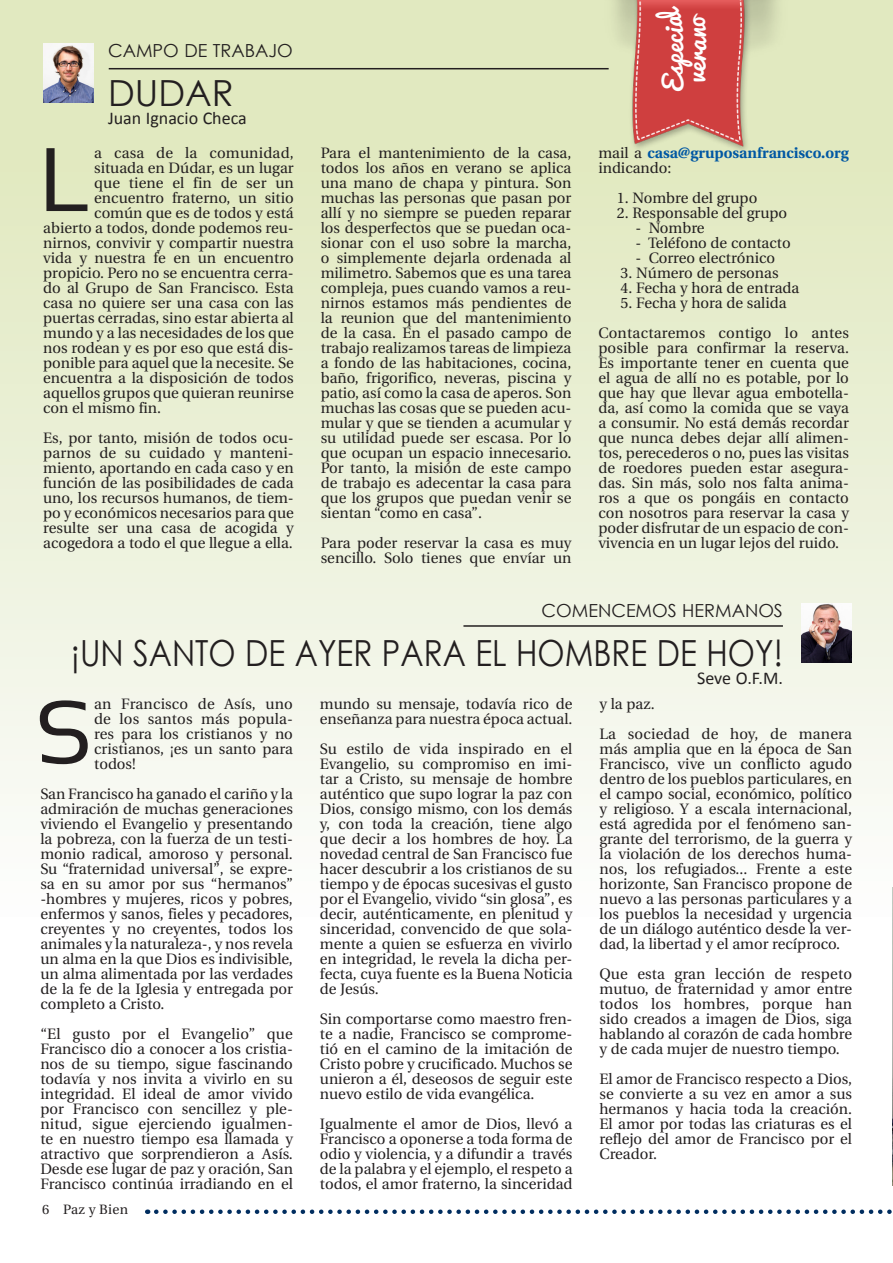
<style>
.page{position:relative;width:893px;height:1263px;background:#fff}
.page>*{position:absolute;margin:0;border:0;box-sizing:border-box;transform-origin:0 0}
.t1{font:90px "Sansation";color:#231f20}
.t2{font:36px "Century Gothic";color:#231f20;scale:.87 1}
.t3{font:36px "Century Gothic";color:#231f20}
.t4{font:25.2px "Pacifico";color:#fff}
.t5{font:18px "Century Gothic";color:#231f20}
.t6{font:18px "Calibri";color:#231f20}
.t7{font:15px/15px "Utopia";color:#231f20;text-align:justify}
.t8{font:700 15px/15px "Utopia";color:#0158a3}
.t9{font:13.5px "Utopia";letter-spacing:.025em;color:#231f20}
.s1{font-weight:400;color:#231f20}
</style>
<div class="page">
<div style="left:0;top:0;width:893px;height:1263px;background:linear-gradient(to bottom,#dee7bb,#fff)"></div>
<img style="left:597px;top:0;width:207px;height:204px">
<img style="left:44px;top:43px;width:50px;height:59px">
<hr style="left:109px;top:68px;width:500px;height:1px;background:#231f20">
<img style="left:892px;top:887px;width:1px;height:298px">
<hr style="left:463px;top:625px;width:320px;height:2px;background:#231f20">
<img style="left:801px;top:603px;width:51px;height:59px">
<div style="left:655px;top:5px;width:51px;height:86px;background:#cf3f3f"></div>
<p class="t5" style="left:108px;top:38px;width:186px">CAMPO DE TRABAJO</p>
<h2 class="t3" style="left:108px;top:68px;width:127px">DUDAR</h2>
<p class="t6" style="left:108px;top:106px;width:140px">Juan Ignacio Checa</p>
<p class="t7" style="left:94px;top:146px;width:201px">a casa de la comunidad,</p>
<p class="t7" style="left:94px;top:161px;width:201px">situada en Dúdar, es un lugar</p>
<p class="t7" style="left:94px;top:176px;width:201px">que tiene el fin de ser un</p>
<p class="t7" style="left:94px;top:191px;width:201px">encuentro fraterno, un sitio</p>
<p class="t7" style="left:94px;top:206px;width:201px">común que es de todos y está</p>
<p class="t7" style="left:43px;top:221px;width:252px">abierto a todos, donde podemos reu-</p>
<p class="t7" style="left:43px;top:236px;width:252px">nirnos, convivir y compartir nuestra</p>
<p class="t7" style="left:43px;top:251px;width:252px">vida y nuestra fe en un encuentro</p>
<p class="t7" style="left:43px;top:266px;width:252px">propicio. Pero no se encuentra cerra-</p>
<p class="t7" style="left:43px;top:281px;width:252px">do al Grupo de San Francisco. Esta</p>
<p class="t7" style="left:43px;top:296px;width:252px">casa no quiere ser una casa con las</p>
<p class="t7" style="left:43px;top:311px;width:252px">puertas cerradas, sino estar abierta al</p>
<p class="t7" style="left:43px;top:326px;width:252px">mundo y a las necesidades de los que</p>
<p class="t7" style="left:43px;top:341px;width:252px">nos rodean y es por eso que está dis-</p>
<p class="t7" style="left:43px;top:356px;width:252px">ponible para aquel que la necesite. Se</p>
<p class="t7" style="left:43px;top:371px;width:252px">encuentra a la disposición de todos</p>
<p class="t7" style="left:43px;top:386px;width:252px">aquellos grupos que quieran reunirse</p>
<p class="t7" style="left:43px;top:401px;width:120px">con el mismo fin.</p>
<p class="t7" style="left:43px;top:431px;width:252px">Es, por tanto, misión de todos ocu&shy;parnos de su cuidado y manteni&shy;miento, aportando en cada caso y en función de las posibilidades de cada uno, los recursos humanos, de tiem&shy;po y económicos necesarios para que resulte ser una casa de acogida y acogedora a todo el que llegue a ella.</p>
<h1 class="t1" style="left:39px;top:130px;width:52px">L</h1>
<h3 class="t4" style="left:683px;top:51px;width:16px;rotate:-90deg">a</h3>
<p class="t7" style="left:321px;top:146px;width:252px">Para el mantenimiento de la casa, todos los años en verano se aplica una mano de chapa y pintura. Son muchas las personas que pasan por allí y no siempre se pueden reparar los desperfectos que se puedan oca&shy;sionar con el uso sobre la marcha, o simplemente dejarla ordenada al milimetro. Sabemos que es una tarea compleja, pues cuando vamos a reu&shy;nirnos estamos más pendientes de la reunion que del mantenimiento de la casa. En el pasado campo de trabajo realizamos tareas de limpieza a fondo de las habitaciones, cocina, baño, frigorifico, neveras, piscina y patio, así como la casa de aperos. Son muchas las cosas que se pueden acu&shy;mular y que se tienden a acumular y su utilidad puede ser escasa. Por lo que ocupan un espacio innecesario.<br>Por tanto, la misión de este campo de trabajo es adecentar la casa para que los grupos que puedan venir se sientan “como en casa”.</p>
<p class="t7" style="left:321px;top:536px;width:252px">Para poder reservar la casa es muy sencillo. Solo tienes que envíar un</p>
<p class="t8" style="left:598px;top:146px;width:252px"><span class="s1">mail a</span> casa@gruposanfrancisco.org <span class="s1">indicando:</span></p>
<p class="t7" style="left:617px;top:191px;width:142px">1. Nombre del grupo</p>
<p class="t7" style="left:617px;top:206px;width:172px">2. Responsable del grupo</p>
<p class="t7" style="left:635px;top:221px;width:71px">- Nombre</p>
<p class="t7" style="left:635px;top:236px;width:157px">- Teléfono de contacto</p>
<p class="t7" style="left:635px;top:251px;width:141px">- Correo electrónico</p>
<p class="t7" style="left:621px;top:266px;width:159px">3. Número de personas</p>
<p class="t7" style="left:621px;top:281px;width:180px">4. Fecha y hora de entrada</p>
<p class="t7" style="left:598px;top:288px;width:252px;line-height:30px;text-indent:22px">5. Fecha y hora de salida<br>Contactaremos contigo lo antes</p>
<p class="t7" style="left:598px;top:341px;width:252px">posible para confirmar la reserva.<br>Es importante tener en cuenta que el agua de allí no es potable, por lo que hay que llevar agua embotella&shy;da, así como la comida que se vaya a consumir. No está demás recordar que nunca debes dejar allí alimen&shy;tos, perecederos o no, pues las visitas de roedores pueden estar asegura&shy;das. Sin más, solo nos falta anima&shy;ros a que os pongáis en contacto con nosotros para reservar la casa y poder disfrutar de un espacio de con&shy;vivencia en un lugar lejos del ruido.</p>
<p class="t5" style="left:542px;top:598px;width:241px">COMENCEMOS H ERMANOS</p>
<h2 class="t2" style="left:71px;top:628px;width:820px">¡UN SANTO DE AYER PARA EL HOMBRE DE HOY!</h2>
<p class="t6" style="left:697px;top:667px;width:87px">Seve O.F.M.</p>
<p class="t7" style="left:94px;top:697px;width:200px">an Francisco de Asís, uno de los santos más popula&shy;res para los cristianos y no cristianos, ¡es un santo para todos!</p>
<p class="t7" style="left:40px;top:787px;width:254px">San Francisco ha ganado el cariño y la admiración de muchas generaciones viviendo el Evangelio y presentando la pobreza, con la fuerza de un testi&shy;monio radical, amoroso y personal.<br>Su “fraternidad universal”, se expre&shy;sa en su amor por sus “hermanos” -hombres y mujeres, ricos y pobres, enfermos y sanos, fieles y pecadores, creyentes y no creyentes, todos los animales y la naturaleza-, y nos revela un alma en la que Dios es indivisible, un alma alimentada por las verdades de la fe de la Iglesia y entregada por completo a Cristo.</p>
<p class="t7" style="left:40px;top:1027px;width:254px">“El gusto por el Evangelio” que Francisco dio a conocer a los cristia&shy;nos de su tiempo, sigue fascinando todavía y nos invita a vivirlo en su integridad. El ideal de amor vivido por Francisco con sencillez y ple&shy;nitud, sigue ejerciendo igualmen&shy;te en nuestro tiempo esa llamada y atractivo que sorprendieron a Asís.<br>Desde ese lugar de paz y oración, San Francisco continúa irradiando en el</p>
<p class="t7" style="left:320px;top:697px;width:254px">mundo su mensaje, todavía rico de enseñanza para nuestra época actual.</p>
<p class="t7" style="left:320px;top:742px;width:254px">Su estilo de vida inspirado en el Evangelio, su compromiso en imi&shy;tar a Cristo, su mensaje de hombre auténtico que supo lograr la paz con Dios, consigo mismo, con los demás y, con toda la creación, tiene algo que decir a los hombres de hoy. La novedad central de San Francisco fue hacer descubrir a los cristianos de su tiempo y de épocas sucesivas el gusto por el Evangelio, vivido “sin glosa”, es decir, auténticamente, en plenitud y sinceridad, convencido de que sola&shy;mente a quien se esfuerza en vivirlo en integridad, le revela la dicha per&shy;fecta, cuya fuente es la Buena Noticia de Jesús.</p>
<p class="t7" style="left:320px;top:1012px;width:254px">Sin comportarse como maestro fren&shy;te a nadie, Francisco se comprome&shy;tió en el camino de la imitación de Cristo pobre y crucificado. Muchos se unieron a él, deseosos de seguir este nuevo estilo de vida evangélica.</p>
<p class="t7" style="left:320px;top:1117px;width:254px">Igualmente el amor de Dios, llevó a Francisco a oponerse a toda forma de odio y violencia, y a difundir a través de la palabra y el ejemplo, el respeto a todos, el amor fraterno, la sinceridad</p>
<p class="t7" style="left:599px;top:690px;width:254px;line-height:30px">y la paz.<br>La sociedad de hoy, de manera</p>
<p class="t7" style="left:599px;top:742px;width:254px">más amplia que en la época de San Francisco, vive un conflicto agudo dentro de los pueblos particulares, en el campo social, económico, político y religioso. Y a escala internacional, está agredida por el fenómeno san&shy;grante del terrorismo, de la guerra y la violación de los derechos huma&shy;nos, los refugiados... Frente a este horizonte, San Francisco propone de nuevo a las personas particulares y a los pueblos la necesidad y urgencia de un diálogo auténtico desde la ver&shy;dad, la libertad y el amor recíproco.</p>
<p class="t7" style="left:599px;top:967px;width:254px">Que esta gran lección de respeto mutuo, de fraternidad y amor entre todos los hombres, porque han sido creados a imagen de Dios, siga hablando al corazón de cada hombre y de cada mujer de nuestro tiempo.</p>
<p class="t7" style="left:599px;top:1072px;width:254px">El amor de Francisco respecto a Dios, se convierte a su vez en amor a sus hermanos y hacia toda la creación.<br>El amor por todas las criaturas es el reflejo del amor de Francisco por el Creador.</p>
<h1 class="t1" style="left:35px;top:682px;width:58px">S</h1>
<p class="t9" style="left:42px;top:1202px;width:87px">6 Paz y Bien</p>
</div>
